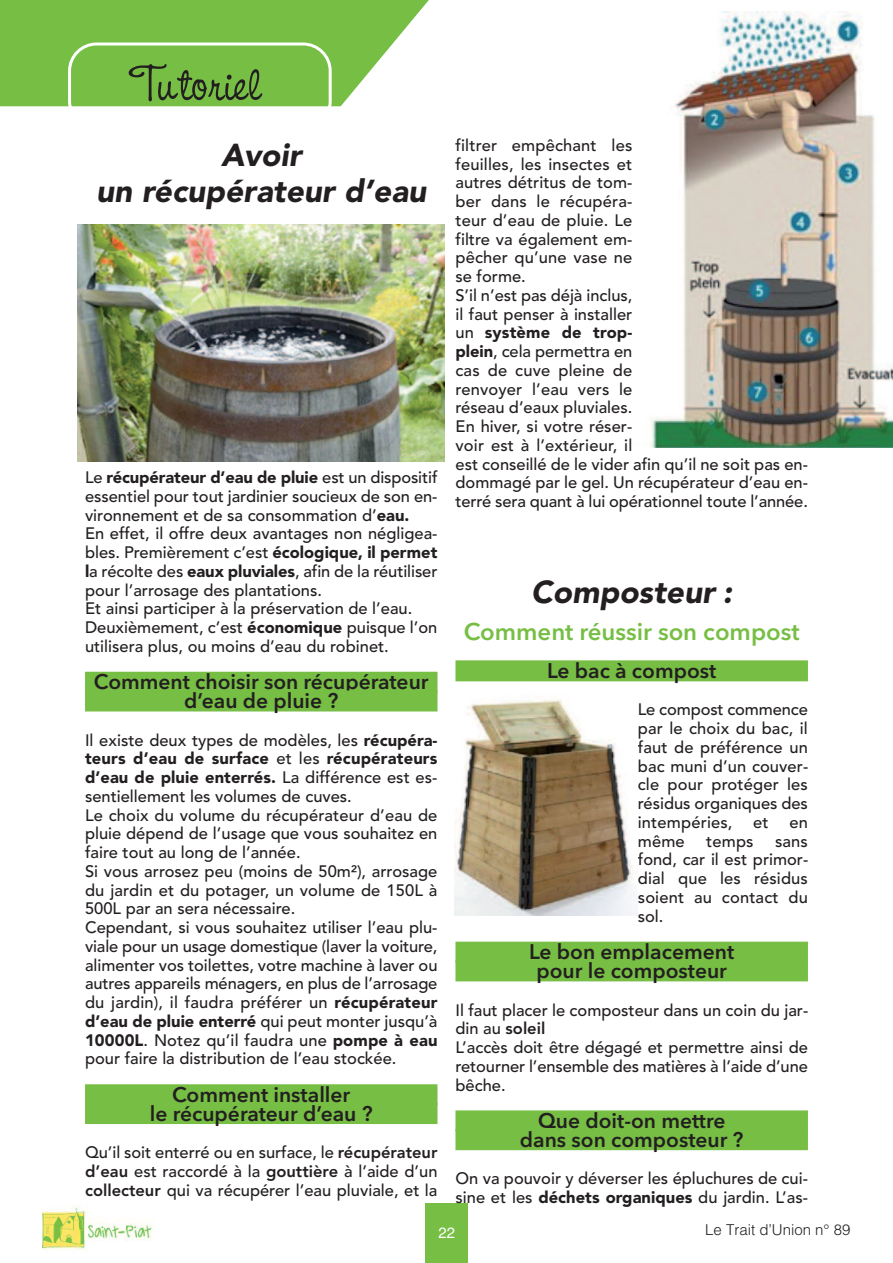
<style>
.page{position:relative;width:893px;height:1263px;background:#fff}
.page>*{position:absolute;margin:0;border:0;box-sizing:border-box;transform-origin:0 0}
.t1{font:55.5px "CAC Pinafore";color:#231f20}
.t2{font:italic 900 31.5px/36px "Avenir";color:#231f20;text-align:center}
.t3{font:600 24px "Avenir Next";color:#76be44}
.t4{font:600 21px/18.8px "Avenir Next";color:#231f20;text-align:center}
.t5{font:500 16.5px/18.8px "Avenir";color:#231f20}
.t6{font:300 15px "Helvetica";color:#231f20}
.t7{font:15px "Helvetica";color:#fff}
.s1{font-weight:900}
.s2{font-weight:800}
</style>
<div class="page">
<img style="left:43px;top:1207px;width:111px;height:43px">
<svg style="left:0;top:0;width:429px;height:106px;fill:#76be44"></svg>
<svg style="left:68px;top:43px;width:264px;height:64px;background:#7fc250"></svg>
<div style="left:425px;top:1203px;width:43px;height:60px;background:#76be44"></div>
<div style="left:85px;top:672px;width:352px;height:21px;background:#76be44"></div>
<div style="left:85px;top:690px;width:352px;height:21px;background:#76be44"></div>
<div style="left:85px;top:1084px;width:352px;height:21px;background:#76be44"></div>
<div style="left:85px;top:1103px;width:352px;height:21px;background:#76be44"></div>
<div style="left:455px;top:660px;width:353px;height:21px;background:#76be44"></div>
<div style="left:455px;top:942px;width:353px;height:21px;background:#76be44"></div>
<div style="left:455px;top:960px;width:353px;height:21px;background:#76be44"></div>
<div style="left:455px;top:1110px;width:353px;height:21px;background:#76be44"></div>
<div style="left:455px;top:1129px;width:353px;height:21px;background:#76be44"></div>
<img style="left:78px;top:224px;width:367px;height:238px">
<img style="left:650px;top:12px;width:243px;height:436px">
<img style="left:454px;top:699px;width:182px;height:216px">
<h1 class="t1" style="left:127px;top:48px;width:135px">Tutoriel</h1>
<h2 class="t2" style="left:96px;top:136px;width:332px">Avoir<br>un récupérateur d’eau</h2>
<p class="t5" style="left:85px;top:467px;width:354px">Le <span class="s1">récupérateur d’eau de pluie</span> est un dispositif essentiel pour tout jardinier soucieux de son en&shy;vironnement et de sa consommation d’<span class="s1">eau.<br></span>En effet, il offre deux avantages non négligea&shy;bles. Premièrement c’est <span class="s1">écologique, il permet l</span>a récolte des <span class="s1">eaux pluviales</span>, afin de la réutiliser pour l’arrosage des plantations.<br>Et ainsi participer à la préservation de l’eau.<br>Deuxièmement, c’est <span class="s1">économique</span> puisque l’on utilisera plus, ou moins d’eau du robinet.</p>
<p class="t4" style="left:94px;top:672px;width:336px">Comment choisir son récupérateur d’eau de pluie ?</p>
<p class="t5" style="left:85px;top:729px;width:354px">Il existe deux types de modèles, les <span class="s1">récupéra&shy;teurs d’eau de surface</span> et les <span class="s1">récupérateurs d’eau de pluie enterrés.</span> La différence est es&shy;sentiellement les volumes de cuves.<br>Le choix du volume du récupérateur d’eau de pluie dépend de l’usage que vous souhaitez en faire tout au long de l’année.<br>Si vous arrosez peu (moins de 50m²), arrosage du jardin et du potager, un volume de 150L à 500L par an sera nécessaire.<br>Cependant, si vous souhaitez utiliser l’eau plu&shy;viale pour un usage domestique (laver la voiture, alimenter vos toilettes, votre machine à laver ou autres appareils ménagers, en plus de l’arrosage du jardin), il faudra préférer un <span class="s1">récupérateur d’eau de pluie enterré</span> qui peut monter jusqu’à <span class="s1">10000L</span>. Notez qu’il faudra une <span class="s1">pompe à eau </span>pour faire la distribution de l’eau stockée.</p>
<p class="t4" style="left:150px;top:1085px;width:224px">Comment installer<br>le récupérateur d’eau ?</p>
<p class="t5" style="left:85px;top:1142px;width:354px;text-align:justify">Qu’il soit enterré ou en surface, le <span class="s2">récupérateur d’eau</span> est raccordé à la <span class="s2">gouttière</span> à l’aide d’un <span class="s2">collecteur</span> qui va récupérer l’eau pluviale, et la</p>
<p class="t5" style="left:455px;top:135px;width:354px">filtrer empêchant les<br>feuilles, les insectes et<br>autres détritus de tom-<br>ber dans le récupéra-<br>teur d’eau de pluie. Le<br>filtre va également em-<br>pêcher qu’une vase ne<br>se forme.<br>S’il n’est pas déjà inclus,<br>il faut penser à installer<br>un <span class="s1">système de trop-<br>plein</span>, cela permettra en<br>cas de cuve pleine de<br>renvoyer l’eau vers le<br>réseau d’eaux pluviales.<br>En hiver, si votre réser-<br>voir est à l’extérieur, il<br>est conseillé de le vider afin qu’il ne soit pas en&shy;dommagé par le gel. Un récupérateur d’eau en&shy;terré sera quant à lui opérationnel toute l’année.</p>
<h2 class="t2" style="left:531px;top:574px;width:202px">Composteur :</h2>
<h3 class="t3" style="left:464px;top:611px;width:337px">Comment réussir son compost</h3>
<p class="t4" style="left:547px;top:661px;width:171px">Le bac à compost</p>
<p class="t5" style="left:638px;top:699px;width:172px;text-align:justify">Le compost commence par le choix du bac, il faut de préférence un bac muni d’un couver&shy;cle pour protéger les résidus organiques des intempéries,</p>
<p class="t5" style="left:753px;top:812px;width:17px">et</p>
<p class="t5" style="left:789px;top:812px;width:20px">en</p>
<p class="t5" style="left:638px;top:831px;width:48px">même</p>
<p class="t5" style="left:706px;top:831px;width:49px">temps</p>
<p class="t5" style="left:638px;top:831px;width:172px;text-align:justify;text-indent:137px">sans fond, car il est primor&shy;dial que les résidus soient au contact du sol.</p>
<p class="t4" style="left:529px;top:942px;width:206px">Le bon emplacement pour le composteur</p>
<p class="t5" style="left:455px;top:999px;width:354px">Il faut placer le composteur dans un coin du jar&shy;din au <span class="s2">soleil<br></span>L’accès doit être dégagé et permettre ainsi de retourner l’ensemble des matières à l’aide d’une bêche.</p>
<p class="t4" style="left:520px;top:1111px;width:225px">Que doit-on mettre dans son composteur ?</p>
<p class="t5" style="left:455px;top:1168px;width:354px">On va pouvoir y déverser les épluchures de cui&shy;sine et les <span class="s1">déchets organiques</span> du jardin. L’as-</p>
<p class="t7" style="left:438px;top:1227px;width:18px">22</p>
<p class="t6" style="left:705px;top:1217px;width:147px">Le Trait d’Union n° 89</p>
</div>
